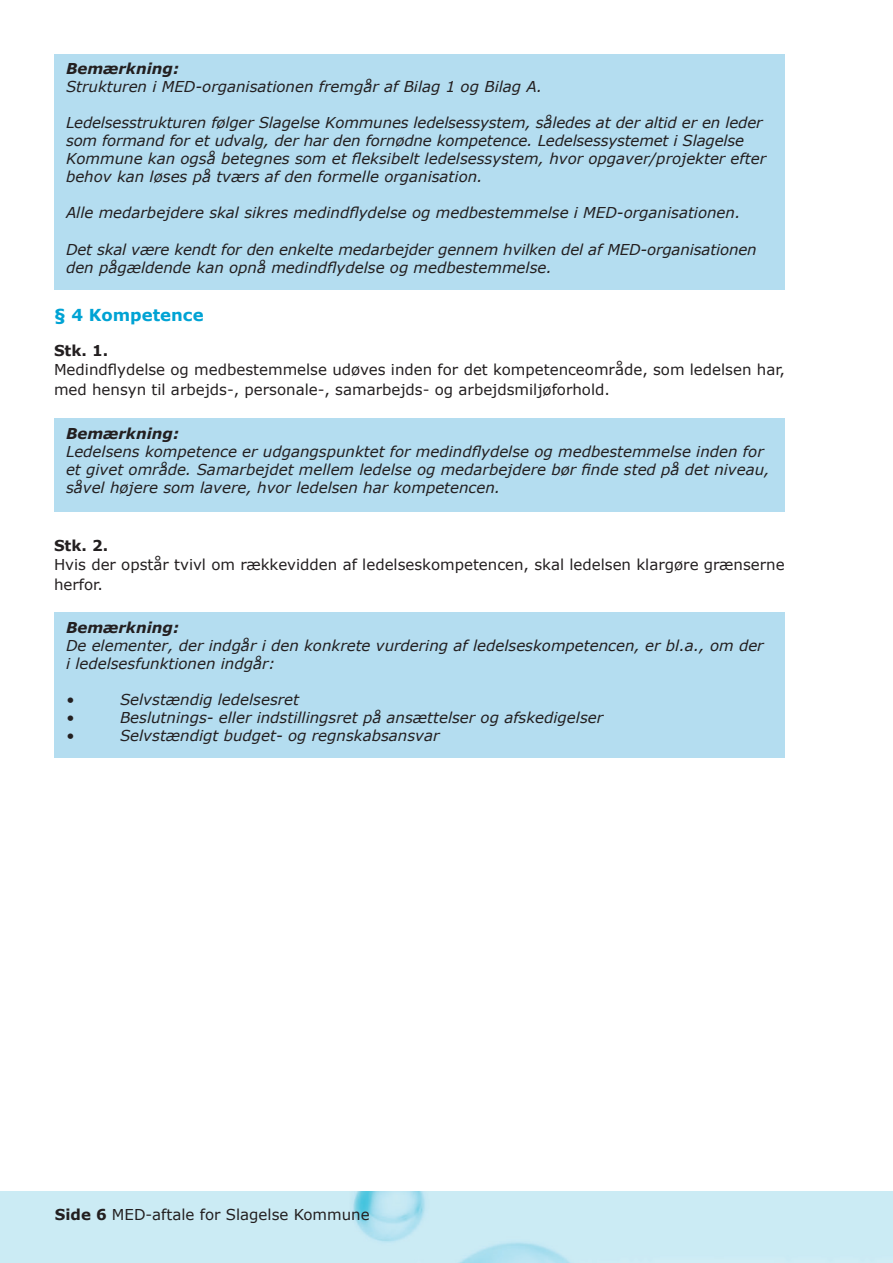
<style>
.page{position:relative;width:893px;height:1263px;background:#fff}
.page>*{position:absolute;margin:0;border:0;box-sizing:border-box;transform-origin:0 0}
.t1{font:700 16.5px "Verdana";color:#00a3d4}
.t2{font:italic 15px/18px "Verdana";color:#231f20}
.t3{font:15px/19.5px "Verdana";color:#231f20}
.t4{font:italic 700 15px "Verdana";color:#231f20}
.t5{font:700 15px "Verdana";color:#231f20}
.s1{font-weight:700}
</style>
<div class="page">
<div style="left:54px;top:54px;width:731px;height:236px;background:#b4ddf0"></div>
<div style="left:54px;top:418px;width:731px;height:94px;background:#b4ddf0"></div>
<div style="left:54px;top:612px;width:731px;height:146px;background:#b4ddf0"></div>
<div style="left:0;top:1192px;width:893px;height:71px;background:#cbebf4"></div>
<h5 class="t4" style="left:66px;top:58px;width:115px">Bemærkning:</h5>
<p class="t2" style="left:66px;top:78px;width:478px">Strukturen i MED-organisationen fremgår af Bilag 1 og Bilag A.</p>
<p class="t2" style="left:66px;top:114px;width:702px">Ledelsesstrukturen følger Slagelse Kommunes ledelsessystem, således at der altid er en leder som formand for et udvalg, der har den fornødne kompetence. Ledelsessystemet i Slagelse Kommune kan også betegnes som et fleksibelt ledelsessystem, hvor opgaver/projekter efter behov kan løses på tværs af den formelle organisation.</p>
<p class="t2" style="left:66px;top:204px;width:676px">Alle medarbejdere skal sikres medindflydelse og medbestemmelse i MED-organisationen.</p>
<p class="t2" style="left:66px;top:240px;width:692px">Det skal være kendt for den enkelte medarbejder gennem hvilken del af MED-organisationen</p>
<p class="t2" style="left:66px;top:258px;width:487px">den pågældende kan opnå medindflydelse og medbestemmelse.</p>
<p class="t1" style="left:54px;top:304px;width:151px">§ 4 Kompetence</p>
<p class="t5" style="left:54px;top:340px;width:56px">Stk. 1.</p>
<p class="t3" style="left:54px;top:360px;width:732px">Medindflydelse og medbestemmelse udøves inden for det kompetenceområde, som ledelsen har, med hensyn til arbejds-, personale-, samarbejds- og arbejdsmiljøforhold.</p>
<h5 class="t4" style="left:66px;top:423px;width:115px">Bemærkning:</h5>
<p class="t2" style="left:66px;top:442px;width:705px">Ledelsens kompetence er udgangspunktet for medindflydelse og medbestemmelse inden for et givet område. Samarbejdet mellem ledelse og medarbejdere bør finde sted på det niveau, såvel højere som lavere, hvor ledelsen har kompetencen.</p>
<p class="t5" style="left:54px;top:535px;width:56px">Stk. 2.</p>
<p class="t3" style="left:54px;top:555px;width:732px">Hvis der opstår tvivl om rækkevidden af ledelseskompetencen, skal ledelsen klargøre grænserne herfor.</p>
<h5 class="t4" style="left:66px;top:616px;width:115px">Bemærkning:</h5>
<p class="t2" style="left:66px;top:636px;width:699px">De elementer, der indgår i den konkrete vurdering af ledelseskompetencen, er bl.a., om der</p>
<p class="t2" style="left:66px;top:654px;width:211px">i ledelsesfunktionen indgår:</p>
<p class="t2" style="left:66px;top:690px;width:10px">•</p>
<p class="t2" style="left:120px;top:690px;width:181px">Selvstændig ledelsesret</p>
<p class="t2" style="left:66px;top:708px;width:10px">•</p>
<p class="t2" style="left:120px;top:708px;width:485px">Beslutnings- eller indstillingsret på ansættelser og afskedigelser</p>
<p class="t2" style="left:66px;top:726px;width:10px">•</p>
<p class="t2" style="left:120px;top:726px;width:321px">Selvstændigt budget- og regnskabsansvar</p>
<p class="t3" style="left:55px;top:1204px;width:316px"><span class="s1">Side 6</span> MED-aftale for Slagelse Kommune</p>
</div>
